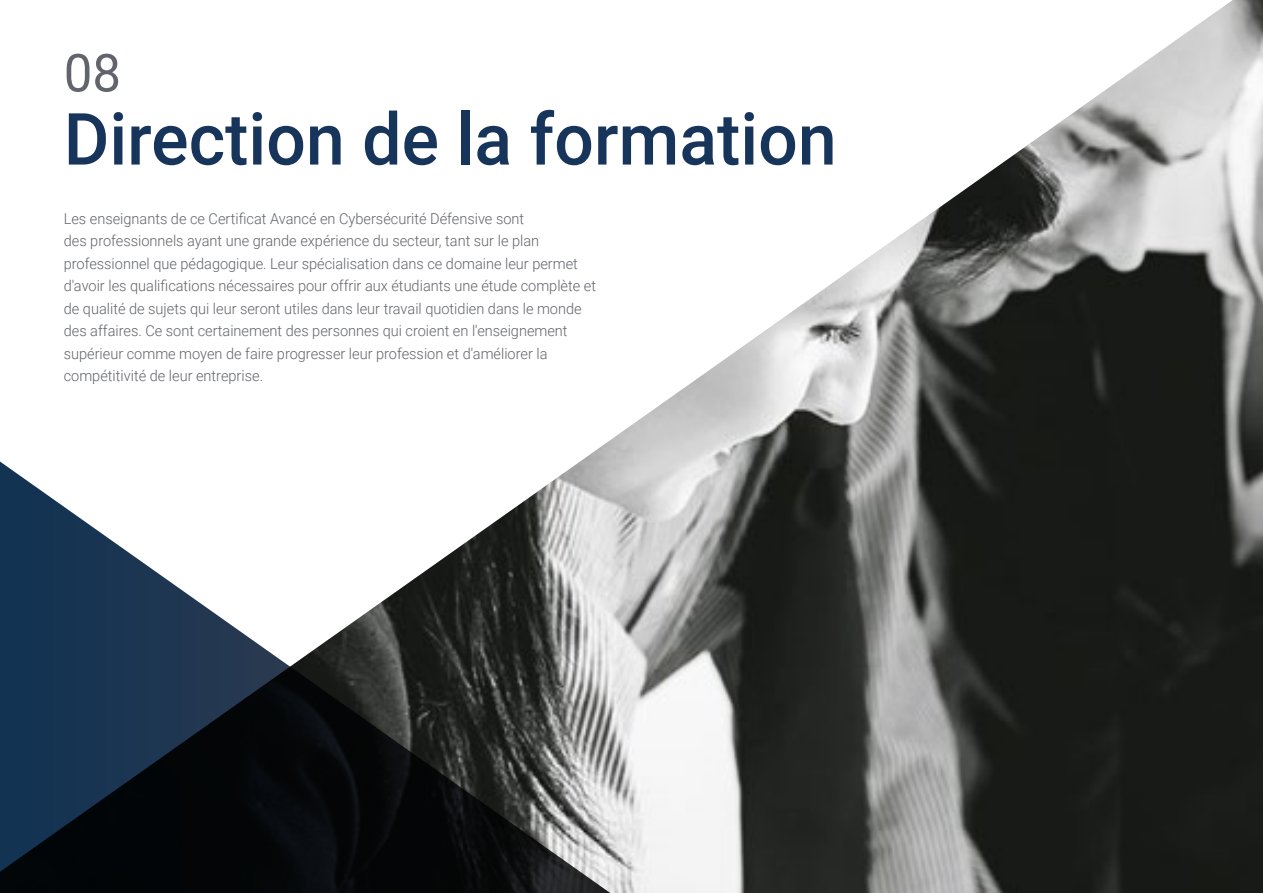
<style>
.page{position:relative;width:1263px;height:893px;background:#fff}
.page>*{position:absolute;margin:0;border:0;box-sizing:border-box;transform-origin:0 0}
.t1{font:500 72px "Roboto";color:#17355b}
.t2{font:52.5px "Roboto";color:#61646a}
.t3{font:300 15px/22.5px "Roboto";color:#61646a}
</style>
<div class="page">
<img style="left:602px;top:0;width:661px;height:893px">
<svg style="left:0;top:446px;width:640px;height:447px"></svg>
<h2 class="t2" style="left:64px;top:36px;width:59px">08</h2>
<h1 class="t1" style="left:64px;top:89px;width:774px">Direction de la formation</h1>
<p class="t3" style="left:64px;top:207px;width:534px">Les enseignants de ce Certificat Avancé en Cybersécurité Défensive sont<br>des professionnels ayant une grande expérience du secteur, tant sur le plan professionnel que pédagogique. Leur spécialisation dans ce domaine leur permet d'avoir les qualifications nécessaires pour offrir aux étudiants une étude complète et de qualité de sujets qui leur seront utiles dans leur travail quotidien dans le monde des affaires. Ce sont certainement des personnes qui croient en l'enseignement supérieur comme moyen de faire progresser leur profession et d'améliorer la compétitivité de leur entreprise.</p>
</div>
